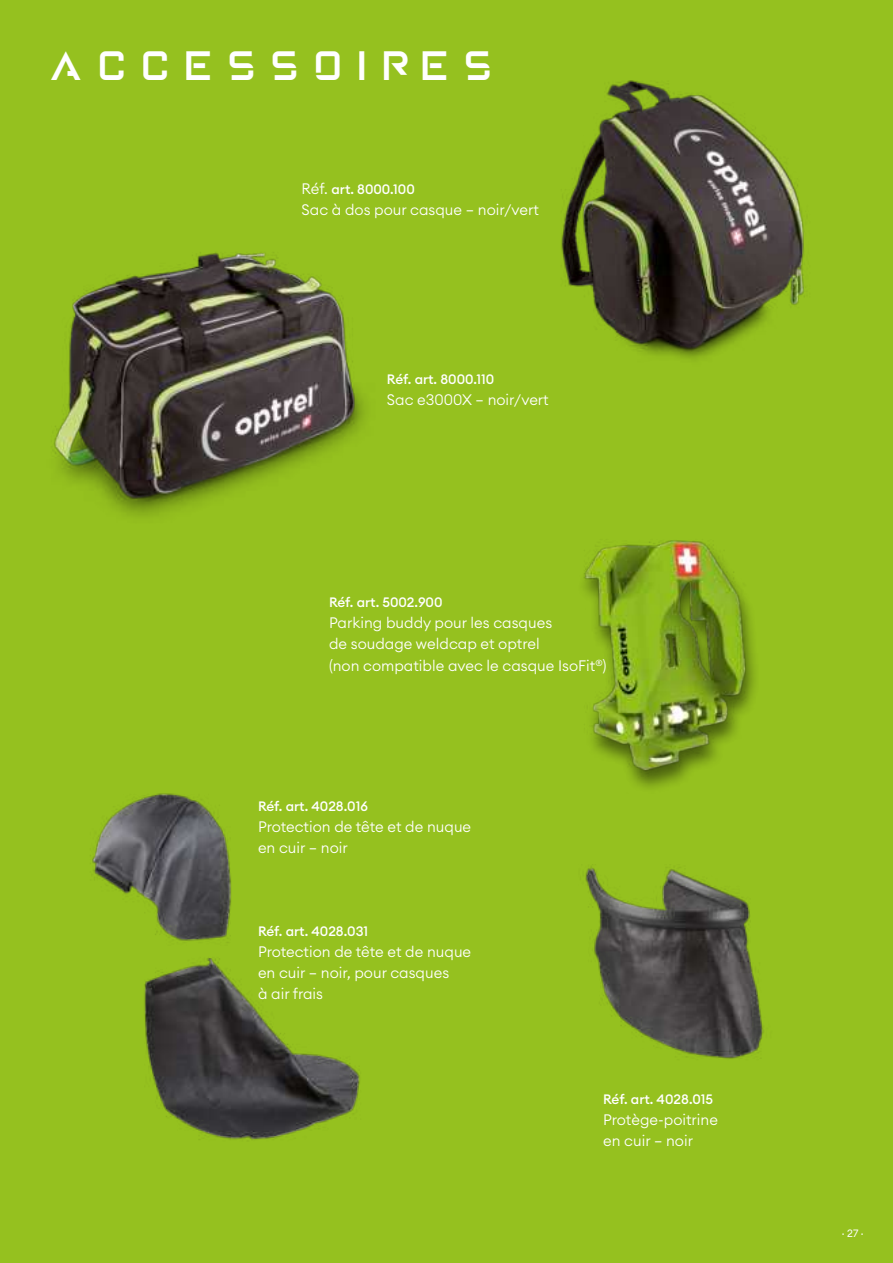
<style>
.page{position:relative;width:893px;height:1263px;background:#95c11f}
.page>*{position:absolute;margin:0;border:0;box-sizing:border-box;transform-origin:0 0}
.t1{font:42px "Raleigh";letter-spacing:-.05em;color:#fff}
.t2{font:300 15px/21px "Euclid Circular A";color:#fff}
.t3{font:500 13.5px "Euclid Circular A";color:#fff}
.t4{font:10.5px "Euclid Circular A";color:#fff}
.s1{font-weight:300;font-size:15px}
</style>
<div class="page">
<img style="left:561px;top:80px;width:244px;height:279px">
<img style="left:53px;top:252px;width:312px;height:264px">
<img style="left:585px;top:866px;width:179px;height:193px">
<div style="left:576px;top:540px;width:185px;height:253px;background:#000;opacity:.5"></div>
<img style="left:576px;top:540px;width:185px;height:240px">
<img style="left:92px;top:793px;width:268px;height:347px">
<h1 class="t1" style="left:51px;top:41px;width:462px">ACCESSOIRES</h1>
<p class="t3" style="left:302px;top:183px;width:115px"><span class="s1">Réf.</span> art. 8000.100</p>
<p class="t2" style="left:302px;top:199px;width:239px">Sac à dos pour casque – noir/vert</p>
<p class="t3" style="left:387px;top:373px;width:109px">Réf. art. 8000.110</p>
<p class="t2" style="left:387px;top:389px;width:163px">Sac e3000X – noir/vert</p>
<p class="t3" style="left:329px;top:597px;width:115px">Réf. art. 5002.900</p>
<p class="t2" style="left:329px;top:613px;width:279px">Parking buddy pour les casques<br>de soudage weldcap et optrel<br>(non compatible avec le casque IsoFit<sup>®</sup>)</p>
<p class="t3" style="left:258px;top:800px;width:111px">Réf. art. 4028.016</p>
<p class="t2" style="left:258px;top:816px;width:215px">Protection de tête et de nuque en cuir – noir</p>
<p class="t3" style="left:258px;top:926px;width:112px">Réf. art. 4028.031</p>
<p class="t2" style="left:258px;top:942px;width:215px">Protection de tête et de nuque en cuir – noir, pour casques<br>à air frais</p>
<p class="t3" style="left:603px;top:1094px;width:111px">Réf. art. 4028.015</p>
<p class="t2" style="left:603px;top:1109px;width:116px">Protège-poitrine en cuir – noir</p>
<p class="t4" style="left:842px;top:1229px;width:23px">· 27 ·</p>
</div>
